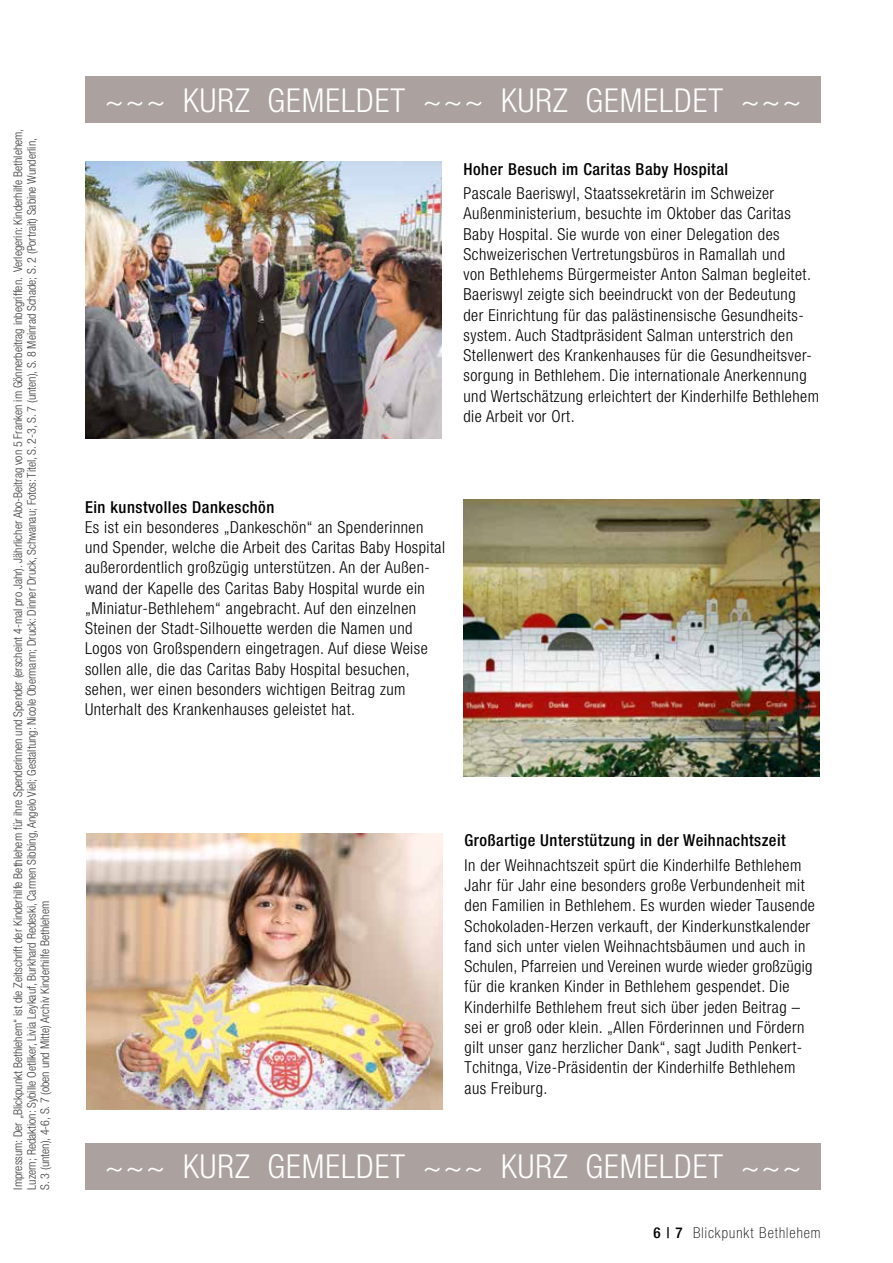
<style>
.page{position:relative;width:893px;height:1263px;background:#fff}
.page>*{position:absolute;margin:0;border:0;box-sizing:border-box;transform-origin:0 0}
.t1{font:300 condensed 33px "Helvetica Neue";letter-spacing:.03em;color:#fff}
.t2{font:300 condensed 16.5px/20.2px "Helvetica Neue";letter-spacing:.03em;color:#000}
.t3{font:500 condensed 16.5px "Helvetica Neue";letter-spacing:.03em;color:#000}
.t4{font:100 condensed 15px "Helvetica Neue";letter-spacing:.07em;color:#000}
.t5{font:300 condensed 12px/13.5px "Helvetica Neue";color:#3c3c3b}
.s1{font-weight:500}
</style>
<div class="page">
<img style="left:86px;top:833px;width:356px;height:277px">
<div style="left:85px;top:77px;width:736px;height:46px;background:#aba29f"></div>
<div style="left:85px;top:1143px;width:736px;height:46px;background:#aba29f"></div>
<img style="left:85px;top:162px;width:356px;height:276px">
<img style="left:463px;top:500px;width:357px;height:276px">
<p class="t5" style="left:11px;top:1189px;width:1062px;rotate:-90deg">Impressum: Der „Blickpunkt Bethlehem“ ist die Zeitschrift der Kinderhilfe Bethlehem für ihre Spenderinnen und Spender (erscheint 4-mal pro Jahr). Jährlicher Abo-Beitrag von 5 Franken im Gönnerbeitrag inbegriffen. Verlegerin: Kinderhilfe Bethlehem,<br>Luzern; Redaktion: Sybille Oetliker, Livia Leykauf, Burkhard Redeski, Carmen Sibbing, Angelo Viel; Gestaltung: Nicole Obermann; Druck: Dinner Druck, Schwanau; Fotos: Titel, S. 2-3, S. 7 (unten), S. 8 Meinrad Schade; S. 2 (Portrait) Sabine Wunderlin,<br>S. 3 (unten), 4-6, S. 7 (oben und Mitte) Archiv Kinderhilfe Bethlehem</p>
<h1 class="t1" style="left:104px;top:81px;width:699px">~~~ KURZ GEMELDET ~~~ KURZ GEMELDET ~~~</h1>
<p class="t3" style="left:463px;top:159px;width:266px">Hoher Besuch im Caritas Baby Hospital</p>
<p class="t2" style="left:463px;top:183px;width:357px">Pascale Baeriswyl, Staatssekretärin im Schweizer Außenministerium, besuchte im Oktober das Caritas Baby Hospital. Sie wurde von einer Delegation des Schweizerischen Vertretungsbüros in Ramallah und<br>von Bethlehems Bürgermeister Anton Salman begleitet.<br>Baeriswyl zeigte sich beeindruckt von der Bedeutung der Einrichtung für das palästinensische Gesundheits&shy;system. Auch Stadtpräsident Salman unterstrich den Stellenwert des Krankenhauses für die Gesundheitsver&shy;sorgung in Bethlehem. Die internationale Anerkennung und Wertschätzung erleichtert der Kinderhilfe Bethlehem die Arbeit vor Ort.</p>
<p class="t3" style="left:85px;top:497px;width:191px">Ein kunstvolles Dankeschön</p>
<p class="t2" style="left:85px;top:517px;width:362px">Es ist ein besonderes „Dankeschön“ an Spenderinnen und Spender, welche die Arbeit des Caritas Baby Hospital außerordentlich großzügig unterstützen. An der Außen&shy;wand der Kapelle des Caritas Baby Hospital wurde ein „Miniatur-Bethlehem“ angebracht. Auf den einzelnen Steinen der Stadt-Silhouette werden die Namen und Logos von Großspendern eingetragen. Auf diese Weise sollen alle, die das Caritas Baby Hospital besuchen, sehen, wer einen besonders wichtigen Beitrag zum Unterhalt des Krankenhauses geleistet hat.</p>
<p class="t3" style="left:465px;top:831px;width:323px">Großartige Unterstützung in der Weihnachtszeit</p>
<p class="t2" style="left:465px;top:855px;width:352px">In der Weihnachtszeit spürt die Kinderhilfe Bethlehem Jahr für Jahr eine besonders große Verbundenheit mit den Familien in Bethlehem. Es wurden wieder Tausende Schokoladen-Herzen verkauft, der Kinderkunstkalender fand sich unter vielen Weihnachtsbäumen und auch in Schulen, Pfarreien und Vereinen wurde wieder großzügig für die kranken Kinder in Bethlehem gespendet. Die Kinderhilfe Bethlehem freut sich über jeden Beitrag – sei er groß oder klein. „Allen Förderinnen und Fördern gilt unser ganz herzlicher Dank“, sagt Judith Penkert-Tchitnga, Vize-Präsidentin der Kinderhilfe Bethlehem aus Freiburg.</p>
<h1 class="t1" style="left:104px;top:1147px;width:699px">~~~ KURZ GEMELDET ~~~ KURZ GEMELDET ~~~</h1>
<p class="t4" style="left:653px;top:1224px;width:169px"><span class="s1">6 | 7</span> Blickpunkt Bethlehem</p>
</div>
